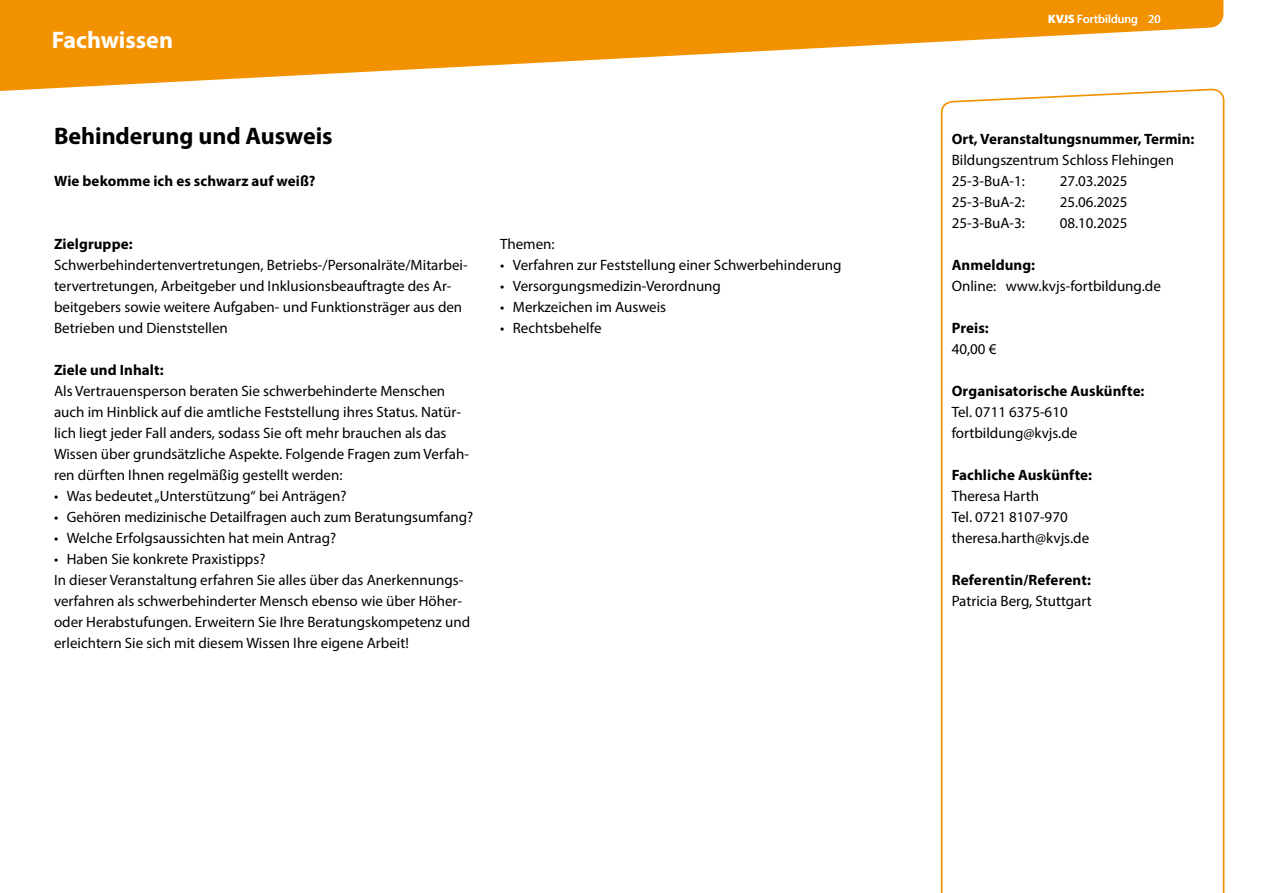
<style>
.page{position:relative;width:1263px;height:893px;background:#fff}
.page>*{position:absolute;margin:0;border:0;box-sizing:border-box;transform-origin:0 0}
.id240{font:700 24px "Myriad Pro";letter-spacing:-.005em;color:#000}
.t1{font:700 24px "Myriad Pro";color:#fff}
.id235{font:15px/21px "Myriad Pro";color:#000}
.id245{font:700 15px "Myriad Pro";letter-spacing:.005em;color:#000}
.id68310{font:700 15px "Myriad Pro";color:#000}
.id48597{font:700 15px "Myriad Pro";letter-spacing:.005em;color:#000}
.t2{font:12px "Myriad Pro";letter-spacing:.005em;color:#fff}
.s1{font-weight:700}
</style>
<div class="page">
<svg style="left:940px;top:92px;width:285px;height:801px"></svg>
<svg style="left:0;top:0;width:1223px;height:92px;fill:#f39200"></svg>
<h1 class="t1" style="left:52px;top:24px;width:123px">Fachwissen</h1>
<h1 class="id240" style="left:54px;top:121px;width:280px">Behinderung und Ausweis</h1>
<p class="id48597" style="left:54px;top:171px;width:263px">Wie bekomme ich es schwarz auf weiß?</p>
<h2 class="id245" style="left:54px;top:234px;width:80px">Zielgruppe:</h2>
<p class="id235" style="left:54px;top:255px;width:415px">Schwerbehindertenvertretungen, Betriebs-/Personalräte/Mitarbei&shy;tervertretungen, Arbeitgeber und Inklusionsbeauftragte des Ar&shy;beitgebers sowie weitere Aufgaben- und Funktionsträger aus den Betrieben und Dienststellen</p>
<h2 class="id245" style="left:54px;top:360px;width:111px">Ziele und Inhalt:</h2>
<p class="id235" style="left:54px;top:381px;width:416px">Als Vertrauensperson beraten Sie schwerbehinderte Menschen auch im Hinblick auf die amtliche Feststellung ihres Status. Natür&shy;lich liegt jeder Fall anders, sodass Sie oft mehr brauchen als das Wissen über grundsätzliche Aspekte. Folgende Fragen zum Verfah&shy;ren dürften Ihnen regelmäßig gestellt werden:</p>
<p class="id235" style="left:54px;top:486px;width:294px">• Was bedeutet „Unterstützung“ bei Anträgen?</p>
<p class="id235" style="left:54px;top:507px;width:421px">• Gehören medizinische Detailfragen auch zum Beratungsumfang?</p>
<p class="id235" style="left:54px;top:528px;width:284px">• Welche Erfolgsaussichten hat mein Antrag?</p>
<p class="id235" style="left:54px;top:549px;width:213px">• Haben Sie konkrete Praxistipps?</p>
<p class="id235" style="left:54px;top:570px;width:418px">In dieser Veranstaltung erfahren Sie alles über das Anerkennungs&shy;verfahren als schwerbehinderter Mensch ebenso wie über Höher&shy;oder Herabstufungen. Erweitern Sie Ihre Beratungskompetenz und erleichtern Sie sich mit diesem Wissen Ihre eigene Arbeit!</p>
<p class="id235" style="left:500px;top:234px;width:56px">Themen:</p>
<p class="id235" style="left:500px;top:255px;width:343px">• Verfahren zur Feststellung einer Schwerbehinderung</p>
<p class="id235" style="left:500px;top:276px;width:222px">• Versorgungsmedizin-Verordnung</p>
<p class="id235" style="left:500px;top:297px;width:168px">• Merkzeichen im Ausweis</p>
<p class="id235" style="left:500px;top:318px;width:103px">• Rechtsbehelfe</p>
<p class="t2" style="left:1048px;top:12px;width:114px"><span class="s1">KVJS</span> Fortbildung 20</p>
<h2 class="id68310" style="left:952px;top:129px;width:244px">Ort, Veranstaltungsnummer, Termin:</h2>
<p class="id235" style="left:952px;top:150px;width:224px">Bildungszentrum Schloss Flehingen<br>25-3-BuA-1:</p>
<p class="id235" style="left:1060px;top:171px;width:69px">27.03.2025</p>
<p class="id235" style="left:952px;top:192px;width:75px">25-3-BuA-2:</p>
<p class="id235" style="left:1060px;top:192px;width:69px">25.06.2025</p>
<p class="id235" style="left:952px;top:213px;width:75px">25-3-BuA-3:</p>
<p class="id235" style="left:1060px;top:213px;width:69px">08.10.2025</p>
<h2 class="id245" style="left:952px;top:255px;width:85px">Anmeldung:</h2>
<p class="id235" style="left:952px;top:276px;width:211px">Online: www.kvjs-fortbildung.de</p>
<h2 class="id245" style="left:952px;top:318px;width:39px">Preis:</h2>
<p class="id235" style="left:952px;top:339px;width:46px">40,00 €</p>
<h2 class="id245" style="left:952px;top:381px;width:194px">Organisatorische Auskünfte:</h2>
<p class="id235" style="left:952px;top:402px;width:118px">Tel. 0711 6375-610</p>
<p class="id235" style="left:952px;top:423px;width:127px">fortbildung@kvjs.de</p>
<h2 class="id245" style="left:952px;top:465px;width:142px">Fachliche Auskünfte:</h2>
<p class="id235" style="left:952px;top:486px;width:139px">Theresa Harth<br>Tel. 0721 8107-970 theresa.harth@kvjs.de</p>
<h2 class="id245" style="left:952px;top:570px;width:141px">Referentin/Referent:</h2>
<p class="id235" style="left:952px;top:591px;width:142px">Patricia Berg, Stuttgart</p>
</div>
